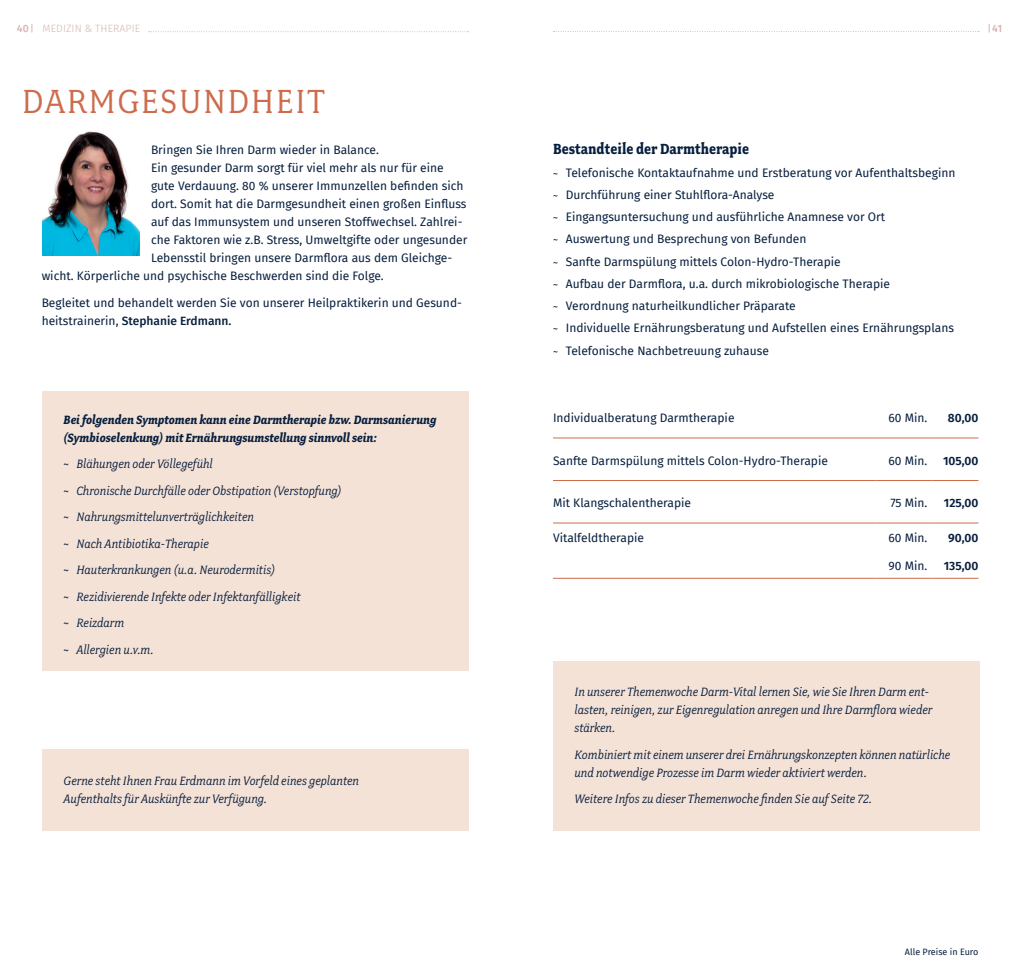
<style>
.page{position:relative;width:1021px;height:978px;background:#fff}
.page>*{position:absolute;margin:0;border:0;box-sizing:border-box;transform-origin:0 0}
.t1{font:37.5px "Fairplex Narrow";letter-spacing:.04em;color:#cd6c4c}
.t2{font:700 16.5px "Fairplex Narrow";color:#071f3e}
.t3{font:italic 13.5px/26.5px "Fairplex Narrow";color:#071f3e}
.t4{font:italic 700 13.5px/18px "Fairplex Narrow";color:#071f3e}
.t5{font:12px/22.2px "Fira Sans";color:#071f3e}
.t6{font:600 12px "Fira Sans";color:#071f3e}
.t7{font:300 10.5px "Fira Sans";letter-spacing:.01em;color:#d8b4b0}
.t8{font:500 10.5px "Fira Sans";color:#d8b4b0}
.t9{font:9px "Fira Sans";color:#071f3e}
.s1{font-weight:500}
.s2{font-style:normal}
.s3{font-family:"Fairplex Narrow"}
</style>
<div class="page">
<div style="left:42px;top:391px;width:426px;height:280px;background:#f5e2d7"></div>
<div style="left:42px;top:749px;width:426px;height:81px;background:#f5e2d7"></div>
<div style="left:553px;top:661px;width:426px;height:169px;background:#f5e2d7"></div>
<img style="left:42px;top:131px;width:97px;height:125px">
<hr style="left:553px;top:438px;width:323px;height:1px;background:#cd6c4c">
<hr style="left:876px;top:438px;width:55px;height:1px;background:#cd6c4c">
<hr style="left:931px;top:438px;width:47px;height:1px;background:#cd6c4c">
<hr style="left:553px;top:523px;width:323px;height:1px;background:#cd6c4c">
<hr style="left:876px;top:523px;width:55px;height:1px;background:#cd6c4c">
<hr style="left:931px;top:523px;width:47px;height:1px;background:#cd6c4c">
<hr style="left:553px;top:578px;width:323px;height:1px;background:#cd6c4c">
<hr style="left:876px;top:578px;width:55px;height:1px;background:#cd6c4c">
<hr style="left:931px;top:578px;width:47px;height:1px;background:#cd6c4c">
<hr style="left:553px;top:480px;width:323px;height:1px;background:#cd6c4c">
<hr style="left:876px;top:480px;width:55px;height:1px;background:#cd6c4c">
<hr style="left:931px;top:480px;width:47px;height:1px;background:#cd6c4c">
<svg style="left:149px;top:31px;width:319px;height:1px"></svg>
<svg style="left:553px;top:31px;width:426px;height:1px"></svg>
<p class="t8" style="left:17px;top:20px;width:13px">40</p>
<p class="t7" style="left:43px;top:21px;width:99px">MEDIZIN &amp; THERAPIE</p>
<p class="t8" style="left:992px;top:20px;width:11px">41</p>
<h1 class="t1" style="left:22px;top:81px;width:304px">DARMGESUNDHEIT</h1>
<p class="t5" style="left:151px;top:138px;width:229px">Bringen Sie Ihren Darm wieder in Balance.</p>
<p class="t5" style="left:151px;top:156px;width:294px">Ein gesunder Darm sorgt für viel mehr als nur für eine</p>
<p class="t5" style="left:151px;top:174px;width:314px">gute Verdauung. 80 % unserer Immunzellen befinden sich</p>
<p class="t5" style="left:151px;top:192px;width:317px">dort. Somit hat die Darmgesundheit einen großen Einfluss</p>
<p class="t5" style="left:151px;top:210px;width:313px">auf das Immunsystem und unseren Stoffwechsel. Zahlrei-</p>
<p class="t5" style="left:151px;top:228px;width:318px">che Faktoren wie z.B. Stress, Umweltgifte oder ungesunder</p>
<p class="t5" style="left:151px;top:246px;width:303px">Lebensstil bringen unsere Darmflora aus dem Gleichge-</p>
<p class="t5" style="left:42px;top:265px;width:343px">wicht. Körperliche und psychische Beschwerden sind die Folge.</p>
<p class="t5" style="left:42px;top:293px;width:422px;line-height:18px">Begleitet und behandelt werden Sie von unserer Heilpraktikerin und Gesund&shy;heitstrainerin, <span class="s1">Stephanie Erdmann.</span></p>
<p class="t4" style="left:64px;top:410px;width:374px">Bei folgenden Symptomen kann eine Darmtherapie bzw. Darmsanierung (Symbioselenkung) mit Ernährungsumstellung sinnvoll sein:</p>
<p class="t3" style="left:64px;top:451px;width:279px"><span class="s2">~</span> Blähungen oder Völlegefühl<br><span class="s2">~</span> Chronische Durchfälle oder Obstipation (Verstopfung) <span class="s2">~</span> Nahrungsmittelunverträglichkeiten<br><span class="s2">~</span> Nach Antibiotika-Therapie<br><span class="s2">~</span> Hauterkrankungen (u.a. Neurodermitis)<br><span class="s2">~</span> Rezidivierende Infekte oder Infektanfälligkeit<br><span class="s2">~</span> Reizdarm<br><span class="s2">~</span> Allergien u.v.m.</p>
<p class="t3" style="left:64px;top:772px;width:297px;line-height:18px">Gerne steht Ihnen Frau Erdmann im Vorfeld eines geplanten<br>Aufenthalts für Auskünfte zur Verfügung.</p>
<h2 class="t2" style="left:553px;top:140px;width:198px">Bestandteile der Darmtherapie</h2>
<p class="t5" style="left:553px;top:161px;width:404px"><span class="s3">~</span> Telefonische Kontaktaufnahme und Erstberatung vor Aufenthaltsbeginn <span class="s3">~</span> Durchführung einer Stuhlflora-Analyse<br><span class="s3">~</span> Eingangsuntersuchung und ausführliche Anamnese vor Ort<br><span class="s3">~</span> Auswertung und Besprechung von Befunden<br><span class="s3">~</span> Sanfte Darmspülung mittels Colon-Hydro-Therapie<br><span class="s3">~</span> Aufbau der Darmflora, u.a. durch mikrobiologische Therapie<br><span class="s3">~</span> Verordnung naturheilkundlicher Präparate<br><span class="s3">~</span> Individuelle Ernährungsberatung und Aufstellen eines Ernährungsplans <span class="s3">~</span> Telefonische Nachbetreuung zuhause</p>
<p class="t5" style="left:553px;top:407px;width:183px">Individualberatung Darmtherapie</p>
<p class="t5" style="left:888px;top:407px;width:40px">60 Min.</p>
<p class="t6" style="left:947px;top:408px;width:32px">80,00</p>
<p class="t5" style="left:553px;top:449px;width:276px">Sanfte Darmspülung mittels Colon-Hydro-Therapie</p>
<p class="t5" style="left:888px;top:449px;width:40px">60 Min.</p>
<p class="t6" style="left:943px;top:451px;width:37px">105,00</p>
<p class="t5" style="left:553px;top:492px;width:139px">Mit Klangschalentherapie</p>
<p class="t5" style="left:890px;top:492px;width:38px">75 Min.</p>
<p class="t6" style="left:943px;top:493px;width:36px">125,00</p>
<p class="t5" style="left:553px;top:527px;width:92px">Vitalfeldtherapie</p>
<p class="t5" style="left:888px;top:527px;width:40px">60 Min.</p>
<p class="t6" style="left:948px;top:528px;width:32px">90,00</p>
<p class="t5" style="left:888px;top:554px;width:40px">90 Min.</p>
<p class="t6" style="left:943px;top:556px;width:36px">135,00</p>
<p class="t3" style="left:574px;top:683px;width:359px;line-height:18px">In unserer Themenwoche Darm-Vital lernen Sie, wie Sie Ihren Darm ent&shy;lasten, reinigen, zur Eigenregulation anregen und Ihre Darmflora wieder stärken.</p>
<p class="t3" style="left:574px;top:746px;width:377px;line-height:18px">Kombiniert mit einem unserer drei Ernährungskonzepten können natürliche und notwendige Prozesse im Darm wieder aktiviert werden.</p>
<p class="t3" style="left:574px;top:786px;width:299px">Weitere Infos zu dieser Themenwoche finden Sie auf Seite 72.</p>
<p class="t9" style="left:905px;top:945px;width:75px">Alle Preise in Euro</p>
</div>
